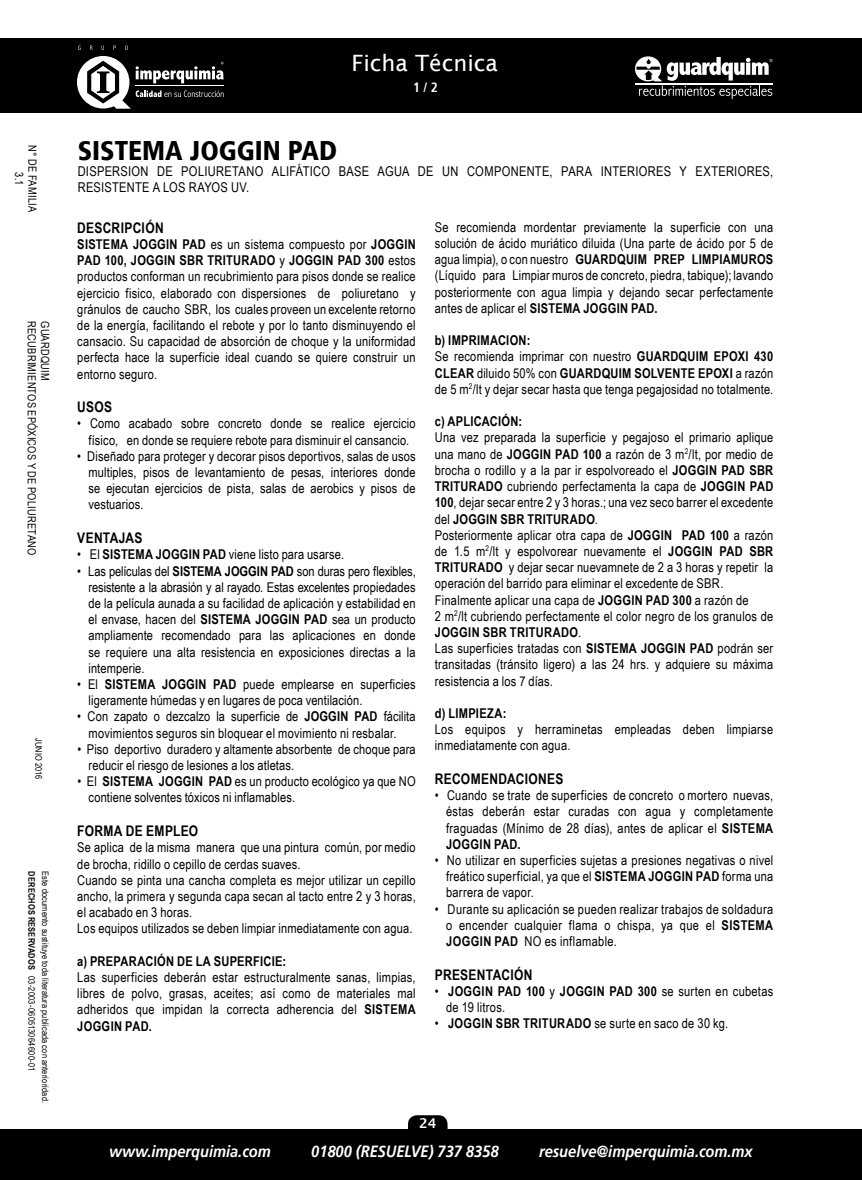
<style>
.page{position:relative;width:862px;height:1180px;background:#fff}
.page>*{position:absolute;margin:0;border:0;box-sizing:border-box;transform-origin:0 0}
.t1{font:900 condensed 27px "Frutiger 77";color:#000}
.t2{font:22.5px "Lucida Sans";color:#fff}
.t3{font:italic 700 16.2px "Frutiger 66";color:#fff;scale:.9 1}
.t4{font:700 14.62px "Arial Narrow";letter-spacing:.02em;color:#000}
.t5{font:13.5px/16.2px "Arial Narrow";letter-spacing:.015em;color:#000}
.t6{font:700 13.5px "Arial Narrow";letter-spacing:.02em;color:#000}
.t7{font:700 condensed 13.5px "Frutiger 67";color:#fff}
.t8{font:600 13.5px "Lucida Sans";color:#fff}
.t9{font:11.25px/13.5px "Arial Narrow";letter-spacing:.025em;color:#000;text-align:center}
.t10{font:9px/13.5px "Arial Narrow";letter-spacing:.02em;color:#000}
.t11{font:700 9px "Arial Narrow";letter-spacing:.025em;color:#000}
.s1{font-weight:700}
</style>
<div class="page">
<hr style="left:861px;top:38px;width:1px;height:75px;background:#000">
<div style="left:0;top:38px;width:861px;height:75px;background:#000"></div>
<hr style="left:861px;top:1129px;width:1px;height:51px;background:#000">
<div style="left:0;top:1129px;width:861px;height:51px;background:#000"></div>
<div style="left:408px;top:1115px;width:39px;height:23px;background:#000;border-radius:9px"></div>
<svg style="left:635px;top:56px;width:137px;height:43px"></svg>
<svg style="left:78px;top:45px;width:3px;height:5px"></svg>
<svg style="left:101px;top:46px;width:3px;height:4px"></svg>
<svg style="left:125px;top:45px;width:3px;height:5px"></svg>
<svg style="left:77px;top:56px;width:147px;height:53px"></svg>
<p class="t9" style="left:40px;top:145px;width:68px;rotate:90deg">N° DE FAMILIA<br>3.1</p>
<p class="t9" style="left:39px;top:321px;width:236px;rotate:90deg">RECUBRIMIENTOS EPÓXICOS Y DE POLIURETANO</p>
<p class="t9" style="left:52px;top:321px;width:61px;rotate:90deg">GUARDQUIM</p>
<p class="t10" style="left:46px;top:738px;width:43px;rotate:90deg">JUNIO 2016</p>
<p class="t11" style="left:39px;top:871px;width:100px;rotate:90deg">DERECHOS RESERVADOS</p>
<p class="t10" style="left:52px;top:976px;width:128px;text-indent:-105px;rotate:90deg">Este documento sustituye toda literatura publicada con anterioridad.<br>03-2003-060513064600-01</p>
<h2 class="t2" style="left:351px;top:51px;width:148px">Ficha Técnica</h2>
<p class="t7" style="left:413px;top:80px;width:26px">1 / 2</p>
<h1 class="t1" style="left:78px;top:134px;width:261px">SISTEMA JOGGIN PAD</h1>
<p class="t5" style="left:78px;top:163px;width:696px">DISPERSION DE POLIURETANO ALIFÁTICO BASE AGUA DE UN COMPONENTE, PARA INTERIORES Y EXTERIORES,<br>RESISTENTE A LOS RAYOS UV.</p>
<p class="t4" style="left:77px;top:216px;width:88px">DESCRIPCIÓN</p>
<p class="t5" style="left:77px;top:236px;width:340px;text-align:justify"><span class="s1">SISTEMA JOGGIN PAD</span> es un sistema compuesto por <span class="s1">JOGGIN PAD 100, JOGGIN SBR TRITURADO</span> y <span class="s1">JOGGIN PAD 300</span> estos productos conforman un recubrimiento para pisos donde se realice ejercicio fisico, elaborado con dispersiones de poliuretano y gránulos de caucho SBR, los cuales proveen un excelente retorno de la energía, facilitando el rebote y por lo tanto disminuyendo el cansacio. Su capacidad de absorción de choque y la uniformidad perfecta hace la superficie ideal cuando se quiere construir un entorno seguro.</p>
<p class="t4" style="left:77px;top:396px;width:36px">USOS</p>
<p class="t5" style="left:77px;top:415px;width:340px;text-align:center">• Como acabado sobre concreto donde se realice ejercicio físico, en donde se requiere rebote para disminuir el cansancio.</p>
<p class="t5" style="left:88px;top:447px;width:328px;text-align:justify;text-indent:-11px">• Diseñado para proteger y decorar pisos deportivos, salas de usos multiples, pisos de levantamiento de pesas, interiores donde se ejecutan ejercicios de pista, salas de aerobics y pisos de vestuarios.</p>
<p class="t4" style="left:77px;top:527px;width:67px">VENTAJAS</p>
<p class="t5" style="left:77px;top:546px;width:268px">• El <span class="s1">SISTEMA JOGGIN PAD</span> viene listo para usarse.</p>
<p class="t5" style="left:88px;top:562px;width:328px;text-align:justify;text-indent:-11px">• Las películas del <span class="s1">SISTEMA JOGGIN PAD</span> son duras pero flexibles, resistente a la abrasión y al rayado. Estas excelentes propiedades de la película aunada a su facilidad de aplicación y estabilidad en el envase, hacen del <span class="s1">SISTEMA JOGGIN PAD</span> sea un producto ampliamente recomendado para las aplicaciones en donde se requiere una alta resistencia en exposiciones directas a la intemperie.</p>
<p class="t5" style="left:88px;top:676px;width:328px;text-indent:-11px">• El <span class="s1">SISTEMA JOGGIN PAD</span> puede emplearse en superficies ligeramente húmedas y en lugares de poca ventilación.</p>
<p class="t5" style="left:77px;top:708px;width:340px;text-align:center">• Con zapato o dezcalzo la superficie de <span class="s1">JOGGIN PAD</span> fácilita movimientos seguros sin bloquear el movimiento ni resbalar.</p>
<p class="t5" style="left:89px;top:740px;width:328px;text-indent:-11px">• Piso deportivo duradero y altamente absorbente de choque para reducir el riesgo de lesiones a los atletas.</p>
<p class="t5" style="left:89px;top:773px;width:328px;text-indent:-11px">• El <span class="s1">SISTEMA JOGGIN PAD</span> es un producto ecológico ya que NO contiene solventes tóxicos ni inflamables.</p>
<p class="t4" style="left:77px;top:820px;width:122px">FORMA DE EMPLEO</p>
<p class="t5" style="left:77px;top:839px;width:340px">Se aplica de la misma manera que una pintura común, por medio de brocha, ridillo o cepillo de cerdas suaves.<br>Cuando se pinta una cancha completa es mejor utilizar un cepillo ancho, la primera y segunda capa secan al tacto entre 2 y 3 horas, el acabado en 3 horas.<br>Los equipos utilizados se deben limpiar inmediatamente con agua.</p>
<p class="t6" style="left:77px;top:951px;width:210px">a) PREPARACIÓN DE LA SUPERFICIE:</p>
<p class="t5" style="left:77px;top:969px;width:340px;text-align:justify">Las superficies deberán estar estructuralmente sanas, limpias, libres de polvo, grasas, aceites; así como de materiales mal adheridos que impidan la correcta adherencia del <span class="s1">SISTEMA JOGGIN PAD.</span></p>
<p class="t5" style="left:434px;top:219px;width:340px;text-align:justify">Se recomienda mordentar previamente la superficie con una solución de ácido muriático diluida (Una parte de ácido por 5 de agua limpia), o con nuestro <span class="s1">GUARDQUIM PREP LIMPIAMUROS </span>(Líquido para Limpiar muros de concreto, piedra, tabique); lavando posteriormente con agua limpia y dejando secar perfectamente antes de aplicar el <span class="s1">SISTEMA JOGGIN PAD.</span></p>
<p class="t5" style="left:434px;top:332px;width:340px"><span class="s1">b) IMPRIMACION:<br></span>Se recomienda imprimar con nuestro <span class="s1">GUARDQUIM EPOXI 430<br>CLEAR</span> diluido 50% con <span class="s1">GUARDQUIM SOLVENTE EPOXI</span> a razón de 5 m<sup>2</sup>/lt y dejar secar hasta que tenga pegajosidad no totalmente.</p>
<p class="t6" style="left:434px;top:411px;width:89px">c) APLICACIÓN:</p>
<p class="t5" style="left:434px;top:429px;width:340px">Una vez preparada la superficie y pegajoso el primario aplique una mano de <span class="s1">JOGGIN PAD 100</span> a razón de 3 m<sup>2</sup>/lt, por medio de brocha o rodillo y a la par ir espolvoreado el <span class="s1">JOGGIN PAD SBR TRITURADO</span> cubriendo perfectamenta la capa de <span class="s1">JOGGIN PAD 100</span>, dejar secar entre 2 y 3 horas.; una vez seco barrer el excedente del <span class="s1">JOGGIN SBR TRITURADO</span>.<br>Posteriormente aplicar otra capa de <span class="s1">JOGGIN PAD 100</span> a razón de 1.5 m<sup>2</sup>/lt y espolvorear nuevamente el <span class="s1">JOGGIN PAD SBR TRITURADO</span> y dejar secar nuevamnete de 2 a 3 horas y repetir la operación del barrido para eliminar el excedente de SBR.<br>Finalmente aplicar una capa de <span class="s1">JOGGIN PAD 300</span> a razón de<br>2 m<sup>2</sup>/lt cubriendo perfectamente el color negro de los granulos de <span class="s1">JOGGIN SBR TRITURADO</span>.<br>Las superficies tratadas con <span class="s1">SISTEMA JOGGIN PAD</span> podrán ser transitadas (tránsito ligero) a las 24 hrs. y adquiere su máxima resistencia a los 7 días.</p>
<p class="t6" style="left:434px;top:703px;width:73px">d) LIMPIEZA:</p>
<p class="t5" style="left:434px;top:721px;width:339px">Los equipos y herraminetas empleadas deben limpiarse inmediatamente con agua.</p>
<p class="t4" style="left:434px;top:768px;width:130px">RECOMENDACIONES</p>
<p class="t5" style="left:446px;top:787px;width:328px;text-align:justify;text-indent:-11px">• Cuando se trate de superficies de concreto o mortero nuevas, éstas deberán estar curadas con agua y completamente fraguadas (Mínimo de 28 días), antes de aplicar el <span class="s1">SISTEMA JOGGIN PAD.</span></p>
<p class="t5" style="left:446px;top:852px;width:328px;text-align:justify;text-indent:-11px">• No utilizar en superficies sujetas a presiones negativas o nivel freático superficial, ya que el <span class="s1">SISTEMA JOGGIN PAD</span> forma una barrera de vapor.</p>
<p class="t5" style="left:446px;top:900px;width:328px;text-align:justify;text-indent:-11px">• Durante su aplicación se pueden realizar trabajos de soldadura o encender cualquier flama o chispa, ya que el <span class="s1">SISTEMA JOGGIN PAD</span> NO es inflamable.</p>
<p class="t4" style="left:434px;top:964px;width:99px">PRESENTACIÓN</p>
<p class="t5" style="left:446px;top:983px;width:328px;text-indent:-11px">• <span class="s1">JOGGIN PAD 100</span> y <span class="s1">JOGGIN PAD 300</span> se surten en cubetas de 19 litros.</p>
<p class="t5" style="left:434px;top:1015px;width:295px">• <span class="s1">JOGGIN SBR TRITURADO</span> se surte en saco de 30 kg.</p>
<p class="t8" style="left:419px;top:1115px;width:19px">24</p>
<p class="t3" style="left:109px;top:1142px;width:181px">www.imperquimia.com</p>
<p class="t3" style="left:311px;top:1142px;width:209px">01800 (RESUELVE) 737 8358</p>
<p class="t3" style="left:538px;top:1142px;width:239px">resuelve@imperquimia.com.mx</p>
</div>
